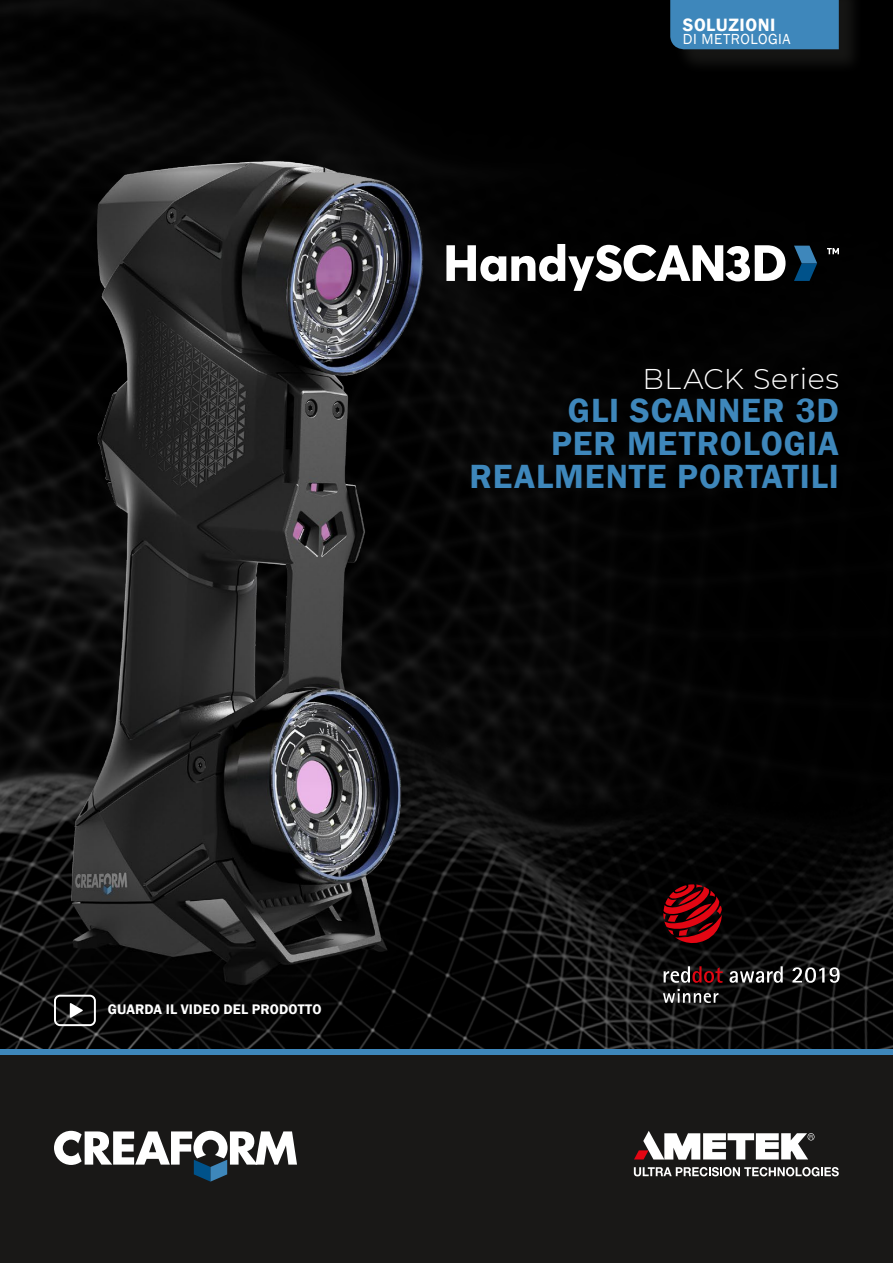
<style>
.page{position:relative;width:893px;height:1263px;background:#fff}
.page>*{position:absolute;margin:0;border:0;box-sizing:border-box;transform-origin:0 0}
.t1{font:600 34.5px/33px "Franklin Gothic";letter-spacing:.025em;color:#3e87bb;text-align:right}
.t2{font:300 28.5px "Montserrat";letter-spacing:.015em;color:#fff}
.t3{font:600 18.3px "Franklin Gothic";letter-spacing:.03em;color:#fff}
.t4{font:15px "Franklin Gothic";letter-spacing:.035em;color:#fff}
.t5{font:600 14.25px "Franklin Gothic";letter-spacing:.01em;color:#fff}
</style>
<div class="page">
<img style="left:0;top:0;width:893px;height:1049px">
<img style="left:0;top:131px;width:554px;height:918px">
<div style="left:0;top:1049px;width:893px;height:206px;background:#3e87bb"></div>
<div style="left:0;top:1055px;width:893px;height:208px;background:#191817"></div>
<svg style="left:634px;top:1167px;width:205px;height:9px"></svg>
<svg style="left:634px;top:1131px;width:180px;height:29px"></svg>
<svg style="left:54px;top:1131px;width:243px;height:50px"></svg>
<svg style="left:794px;top:246px;width:23px;height:35px"></svg>
<svg style="left:446px;top:244px;width:340px;height:47px"></svg>
<svg style="left:827px;top:248px;width:12px;height:6px"></svg>
<svg style="left:663px;top:989px;width:55px;height:14px"></svg>
<svg style="left:664px;top:966px;width:59px;height:17px"></svg>
<svg style="left:729px;top:966px;width:54px;height:17px"></svg>
<svg style="left:792px;top:967px;width:48px;height:16px"></svg>
<svg style="left:663px;top:884px;width:59px;height:64px;background:#64050a"></svg>
<div style="left:673px;top:0;width:191px;height:74px;background:#0c0c0b"></div>
<div style="left:670px;top:0;width:169px;height:50px;background:#3e87bb"></div>
<svg style="left:54px;top:995px;width:42px;height:31px"></svg>
<p class="t3" style="left:683px;top:13px;width:94px">SOLUZIONI</p>
<p class="t4" style="left:683px;top:30px;width:109px">DI METROLOGIA</p>
<p class="t2" style="left:643px;top:359px;width:198px">BLACK Series</p>
<p class="t1" style="left:469px;top:394px;width:371px">GLI SCANNER 3D<br>PER METROLOGIA<br>REALMENTE PORTATILI</p>
<p class="t5" style="left:108px;top:1001px;width:215px">GUARDA IL VIDEO DEL PRODOTTO</p>
</div>
